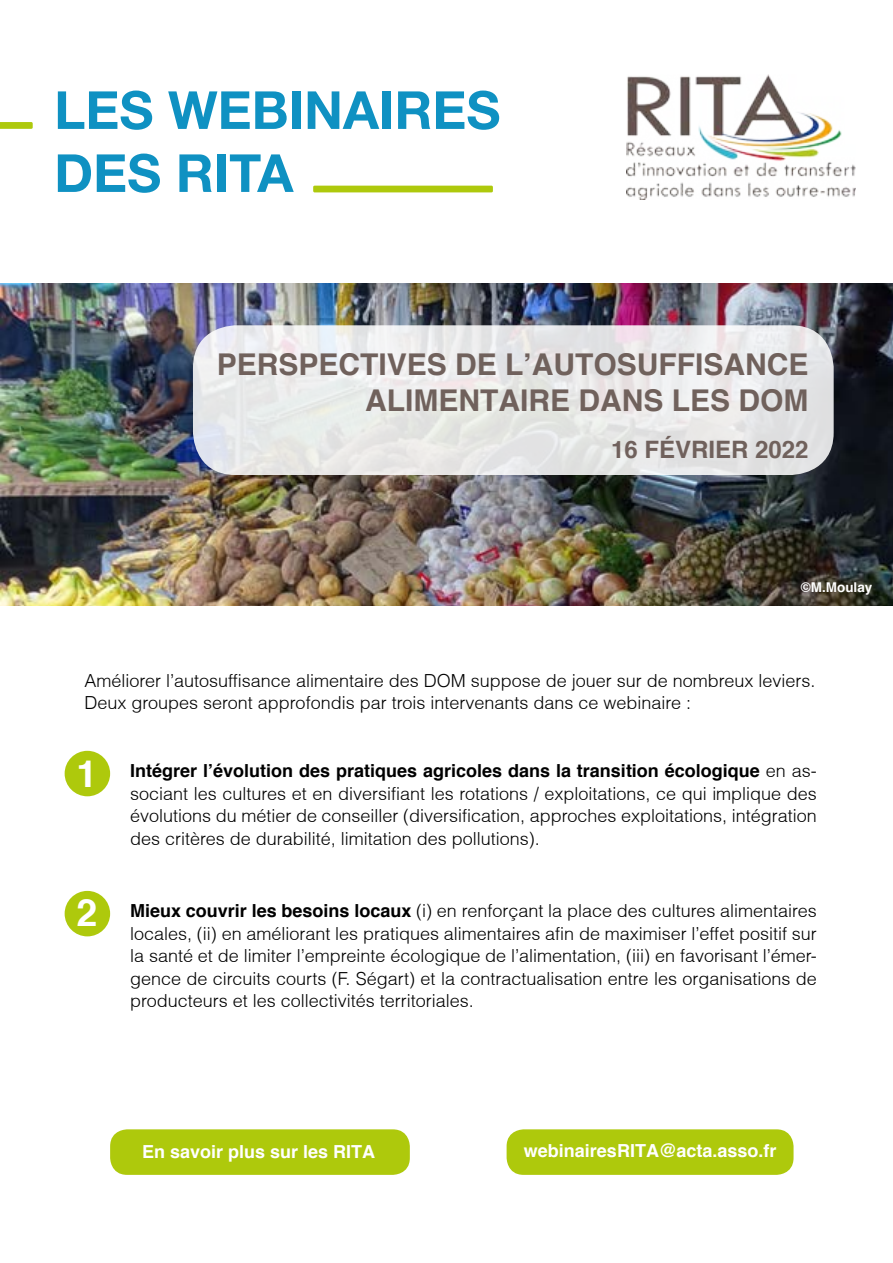
<style>
.page{position:relative;width:893px;height:1263px;background:#fff}
.page>*{position:absolute;margin:0;border:0;box-sizing:border-box;transform-origin:0 0}
.t1{font:700 52.5px/63px "Helvetica Neue";color:#0f91c2}
.t2{font:700 37.5px "Helvetica";color:#fff}
.t3{font:700 30px/36px "Helvetica";color:#70615c}
.t4{font:700 24px "Helvetica";color:#70615c}
.t5{font:300 18px/22.5px "Helvetica";color:#000;text-align:justify}
.t6{font:700 18px "Helvetica";color:#fff}
.t7{font:700 13.5px "Helvetica";color:#fff}
.s1{font-weight:700}
</style>
<div class="page">
<img style="left:0;top:284px;width:893px;height:322px">
<img style="left:626px;top:74px;width:230px;height:125px">
<svg style="left:0;top:122px;width:33px;height:7px"></svg>
<div style="left:313px;top:186px;width:180px;height:6px;background:#aec90c"></div>
<div style="left:193px;top:325px;width:641px;height:150px;background:linear-gradient(to bottom,#ececee,#e5e6e4);border-radius:43px"></div>
<div style="left:507px;top:1129px;width:286px;height:46px;background:#aec90c;border-radius:17px"></div>
<div style="left:65px;top:751px;width:45px;height:45px;background:#aec90c;border-radius:50%"></div>
<div style="left:65px;top:891px;width:45px;height:45px;background:#aec90c;border-radius:50%"></div>
<div style="left:110px;top:1129px;width:300px;height:46px;background:#aec90c;border-radius:17px"></div>
<h1 class="t1" style="left:54px;top:78px;width:448px">LES WEBINAIRES<br>DES RITA</h1>
<h3 class="t3" style="left:365px;top:345px;width:445px;text-indent:-148px">Perspectives de l’autosuffisance alimentaire dans les DOM</h3>
<h3 class="t4" style="left:611px;top:434px;width:199px">16 février 2022</h3>
<p class="t7" style="left:801px;top:579px;width:73px">©M.Moulay</p>
<p class="t5" style="left:85px;top:669px;width:732px">Améliorer l’autosuffisance alimentaire des DOM suppose de jouer sur de nombreux leviers.<br>Deux groupes seront approfondis par trois intervenants dans ce webinaire :</p>
<h2 class="t2" style="left:77px;top:750px;width:22px">1</h2>
<h2 class="t2" style="left:77px;top:889px;width:22px">2</h2>
<p class="t5" style="left:130px;top:759px;width:688px"><span class="s1">Intégrer l’évolution des pratiques agricoles dans la transition écologique</span> en as&shy;sociant les cultures et en diversifiant les rotations / exploitations, ce qui implique des évolutions du métier de conseiller (diversification, approches exploitations, intégration des critères de durabilité, limitation des pollutions).</p>
<p class="t5" style="left:130px;top:899px;width:688px"><span class="s1">Mieux couvrir les besoins locaux</span> (i) en renforçant la place des cultures alimentaires locales, (ii) en améliorant les pratiques alimentaires afin de maximiser l’effet positif sur la santé et de limiter l’empreinte écologique de l’alimentation, (iii) en favorisant l’émer&shy;gence de circuits courts (F. Ségart) et la contractualisation entre les organisations de producteurs et les collectivités territoriales.</p>
<p class="t6" style="left:142px;top:1140px;width:203px">En savoir plus sur les RITA</p>
<p class="t6" style="left:524px;top:1139px;width:105px">webinairesRITA</p>
<p class="t6" style="left:659px;top:1139px;width:119px">@acta.asso.fr</p>
</div>
